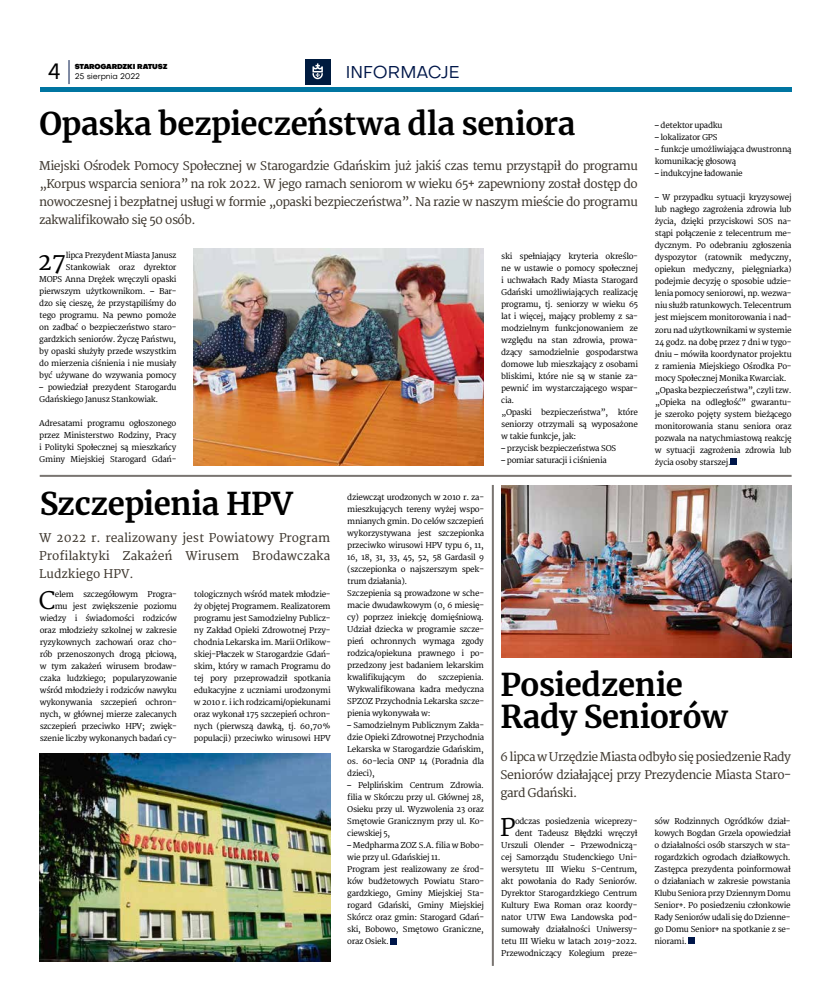
<style>
.page{position:relative;width:820px;height:993px;background:#fff}
.page>*{position:absolute;margin:0;border:0;box-sizing:border-box;transform-origin:0 0}
.t1{font:700 31px/32px "Merriweather";letter-spacing:-.01em;color:#000}
.t2{font:24.3px "Merriweather";color:#000}
.t3{font:22px "Objectivity";color:#000}
.t4{font:17px "Objectivity";color:#001749}
.t5{font:12px/18px "Merriweather";letter-spacing:-.04em;color:#3b342b;text-align:justify}
.t6{font:8px/12px "Merriweather";letter-spacing:-.03em;color:#000}
.t7{font:8px "Objectivity";letter-spacing:-.02em;color:#000}
.t8{font:900 7px "Objectivity";letter-spacing:-.02em;color:#000}
</style>
<div class="page">
<hr style="left:40px;top:87px;width:751px;height:4px;background:#0075a1">
<svg style="left:68px;top:60px;width:1px;height:24px"></svg>
<div style="left:305px;top:59px;width:25px;height:25px;background:#001b3f"></div>
<svg style="left:312px;top:63px;width:11px;height:16px"></svg>
<hr style="left:40px;top:474px;width:751px;height:2px;background:#797571">
<hr style="left:491px;top:485px;width:2px;height:480px;background:#797571">
<svg style="left:730px;top:458px;width:6px;height:6px"></svg>
<img style="left:193px;top:248px;width:290px;height:217px">
<svg style="left:390px;top:938px;width:6px;height:5px"></svg>
<img style="left:40px;top:753px;width:290px;height:207px">
<svg style="left:688px;top:937px;width:6px;height:6px"></svg>
<img style="left:501px;top:485px;width:290px;height:171px">
<h3 class="t3" style="left:48px;top:57px;width:15px">4</h3>
<p class="t7" style="left:75px;top:71px;width:67px">25 sierpnia 2022</p>
<p class="t8" style="left:75px;top:61px;width:94px">STAROGARDZKI RATUSZ</p>
<h3 class="t4" style="left:345px;top:61px;width:115px">INFORMACJE</h3>
<h1 class="t1" style="left:39px;top:107px;width:537px">Opaska bezpieczeństwa dla seniora</h1>
<p class="t5" style="left:39px;top:156px;width:599px">Miejski Ośrodek Pomocy Społecznej w Starogardzie Gdańskim już jakiś czas temu przystąpił do programu „Korpus wsparcia seniora” na rok 2022. W jego ramach seniorom w wieku 65+ zapewniony został dostęp do nowoczesnej i bezpłatnej usługi w formie „opaski bezpieczeństwa”. Na razie w naszym mieście do programu zakwalifikowało się 50 osób.</p>
<p class="t6" style="left:501px;top:250px;width:138px">ski spełniający kryteria określo&shy;ne w ustawie o pomocy społecznej i uchwałach Rady Miasta Starogard<br>Gdański umożliwiających realizację programu, tj. seniorzy w wieku 65 lat i więcej, mający problemy z sa&shy;modzielnym funkcjonowaniem ze względu na stan zdrowia, prowa&shy;dzący samodzielnie gospodarstwa domowe lub mieszkający z osobami bliskimi, które nie są w stanie za&shy;pewnić im wystarczającego wspar&shy;cia.<br>„Opaski bezpieczeństwa”, które seniorzy otrzymali są wyposażone w takie funkcje, jak:</p>
<p class="t6" style="left:501px;top:442px;width:116px">– przycisk bezpieczeństwa SOS</p>
<p class="t6" style="left:501px;top:454px;width:107px">– pomiar saturacji i ciśnienia</p>
<p class="t6" style="left:39px;top:249px;width:139px;text-align:right">lipca Prezydent Miasta Janusz<br>Stankowiak oraz dyrektor<br>MOPS Anna Drężek wręczyli opaski pierwszym użytkownikom. – Bar&shy;dzo się cieszę, że przystąpiliśmy do tego programu. Na pewno pomoże on zadbać o bezpieczeństwo staro&shy;gardzkich seniorów. Życzę Państwu, by opaski służyły przede wszystkim do mierzenia ciśnienia i nie musiały być używane do wzywania pomocy</p>
<p class="t6" style="left:39px;top:381px;width:139px">– powiedział prezydent Starogardu<br>Gdańskiego Janusz Stankowiak.</p>
<p class="t6" style="left:39px;top:417px;width:139px;text-align:justify">Adresatami programu ogłoszonego przez Ministerstwo Rodziny, Pracy i Polityki Społecznej są mieszkańcy Gminy Miejskiej Starogard Gdań-</p>
<h2 class="t2" style="left:38px;top:247px;width:30px">27</h2>
<p class="t6" style="left:654px;top:119px;width:69px">– detektor upadku</p>
<p class="t6" style="left:654px;top:131px;width:64px">– lokalizator GPS</p>
<p class="t6" style="left:654px;top:143px;width:138px">– funkcje umożliwiająca dwustronną komunikację głosową</p>
<p class="t6" style="left:654px;top:167px;width:89px">– indukcyjne ładowanie</p>
<p class="t6" style="left:654px;top:191px;width:138px">– W przypadku sytuacji kryzysowej lub nagłego zagrożenia zdrowia lub życia, dzięki przyciskowi SOS na&shy;stąpi połączenie z telecentrum me&shy;dycznym. Po odebraniu zgłoszenia dyspozytor (ratownik medyczny, opiekun medyczny, pielęgniarka) podejmie decyzję o sposobie udzie&shy;lenia pomocy seniorowi, np. wezwa&shy;niu służb ratunkowych. Telecentrum jest miejscem monitorowania i nad&shy;zoru nad użytkownikami w systemie 24 godz. na dobę przez 7 dni w tygo&shy;dniu – mówiła koordynator projektu z ramienia Miejskiego Ośrodka Po&shy;mocy Społecznej Monika Kwarciak. „Opaska bezpieczeństwa”, czyli tzw. „Opieka na odległość” gwarantu&shy;je szeroko pojęty system bieżącego monitorowania stanu seniora oraz pozwala na natychmiastową reakcję w sytuacji zagrożenia zdrowia lub życia osoby starszej.</p>
<h1 class="t1" style="left:40px;top:487px;width:254px">Szczepienia HPV</h1>
<h3 class="t5" style="left:39px;top:528px;width:292px">W 2022 r. realizowany jest Powiatowy Program Profilaktyki Zakażeń Wirusem Brodawczaka Ludzkiego HPV.</h3>
<p class="t6" style="left:40px;top:587px;width:139px;text-align:right">elem szczegółowym Progra-<br>mu jest zwiększenie poziomu wiedzy i świadomości rodziców oraz młodzieży szkolnej w zakresie ryzykownych zachowań oraz cho&shy;rób przenoszonych drogą płciową, w tym zakażeń wirusem brodaw&shy;czaka ludzkiego; popularyzowanie wśród młodzieży i rodziców nawyku wykonywania szczepień ochron&shy;nych, w głównej mierze zalecanych szczepień przeciwko HPV; zwięk&shy;szenie liczby wykonanych badań cy-</p>
<h2 class="t2" style="left:38px;top:585px;width:19px">C</h2>
<p class="t6" style="left:194px;top:588px;width:138px;text-align:justify">tologicznych wśród matek młodzie&shy;ży objętej Programem. Realizatorem programu jest Samodzielny Publicz&shy;ny Zakład Opieki Zdrowotnej Przy&shy;chodnia Lekarska im. Marii Orlikow&shy;skiej-Płaczek w Starogardzie Gdań&shy;skim, który w ramach Programu do tej pory przeprowadził spotkania edukacyjne z uczniami urodzonymi w 2010 r. i ich rodzicami/opiekunami oraz wykonał 175 szczepień ochron&shy;nych (pierwszą dawką, tj. 60,70% populacji) przeciwko wirusowi HPV</p>
<p class="t6" style="left:347px;top:491px;width:138px">dziewcząt urodzonych w 2010 r. za&shy;mieszkujących tereny wyżej wspo&shy;mnianych gmin. Do celów szczepień wykorzystywana jest szczepionka przeciwko wirusowi HPV typu 6, 11,<br>16, 18, 31, 33, 45, 52, 58 Gardasil 9 (szczepionka o najszerszym spek&shy;trum działania).<br>Szczepienia są prowadzone w sche&shy;macie dwudawkowym (0, 6 miesię&shy;cy) poprzez iniekcję domięśniową.<br>Udział dziecka w programie szcze&shy;pień ochronnych wymaga zgody rodzica/opiekuna prawnego i po&shy;przedzony jest badaniem lekarskim kwalifikującym</p>
<p class="t6" style="left:347px;top:671px;width:138px;text-align:justify;text-indent:91px">szczepienia.<br>Wykwalifikowana kadra medyczna SPZOZ Przychodnia Lekarska szcze&shy;pienia wykonywała w:</p>
<p class="t6" style="left:347px;top:719px;width:138px;text-align:justify">– Samodzielnym Publicznym Zakła&shy;dzie Opieki Zdrowotnej Przychodnia Lekarska w Starogardzie Gdańskim, os. 60-lecia ONP 14 (Poradnia dla dzieci),</p>
<p class="t6" style="left:347px;top:779px;width:138px;text-align:justify">– Pelplińskim Centrum Zdrowia. filia w Skórczu przy ul. Głównej 28, Osieku przy ul. Wyzwolenia 23 oraz Smętowie Granicznym przy ul. Ko&shy;ciewskiej 5,</p>
<p class="t6" style="left:347px;top:839px;width:138px">– Medpharma ZOZ S.A. filia w Bobo&shy;wie przy ul. Gdańskiej 11.<br>Program jest realizowany ze środ&shy;ków budżetowych Powiatu Staro&shy;gardzkiego, Gminy Miejskiej Sta&shy;rogard Gdański, Gminy Miejskiej<br>Skórcz oraz gmin: Starogard Gdań&shy;ski, Bobowo, Smętowo Graniczne, oraz Osiek.</p>
<p class="t6" style="left:417px;top:671px;width:11px">do</p>
<h1 class="t1" style="left:500px;top:667px;width:228px">Posiedzenie<br>Rady Seniorów</h1>
<h3 class="t5" style="left:500px;top:747px;width:292px">6 lipca w Urzędzie Miasta odbyło się posiedzenie Rady Seniorów działającej przy Prezydencie Miasta Staro&shy;gard Gdański.</h3>
<p class="t6" style="left:501px;top:814px;width:138px;text-align:right">odczas posiedzenia wiceprezy&shy;dent Tadeusz Błędzki wręczył<br>Urszuli Olender – Przewodniczą&shy;cej Samorządu Studenckiego Uni&shy;wersytetu III Wieku S-Centrum, akt powołania do Rady Seniorów.<br>Dyrektor Starogardzkiego Centrum<br>Kultury Ewa Roman oraz koordy&shy;nator UTW Ewa Landowska pod&shy;sumowały działalności Uniwersy&shy;tetu III Wieku w latach 2019-2022.<br>Przewodniczący Kolegium preze-</p>
<h2 class="t2" style="left:500px;top:812px;width:17px">P</h2>
<p class="t6" style="left:654px;top:814px;width:138px;text-align:justify">sów Rodzinnych Ogródków dział&shy;kowych Bogdan Grzela opowiedział o działalności osób starszych w sta&shy;rogardzkich ogrodach działkowych.<br>Zastępca prezydenta poinformował o działaniach w zakresie powstania Klubu Seniora przy Dziennym Domu Senior+. Po posiedzeniu członkowie Rady Seniorów udali się do Dzienne&shy;go Domu Senior+ na spotkanie z se&shy;niorami.</p>
</div>
